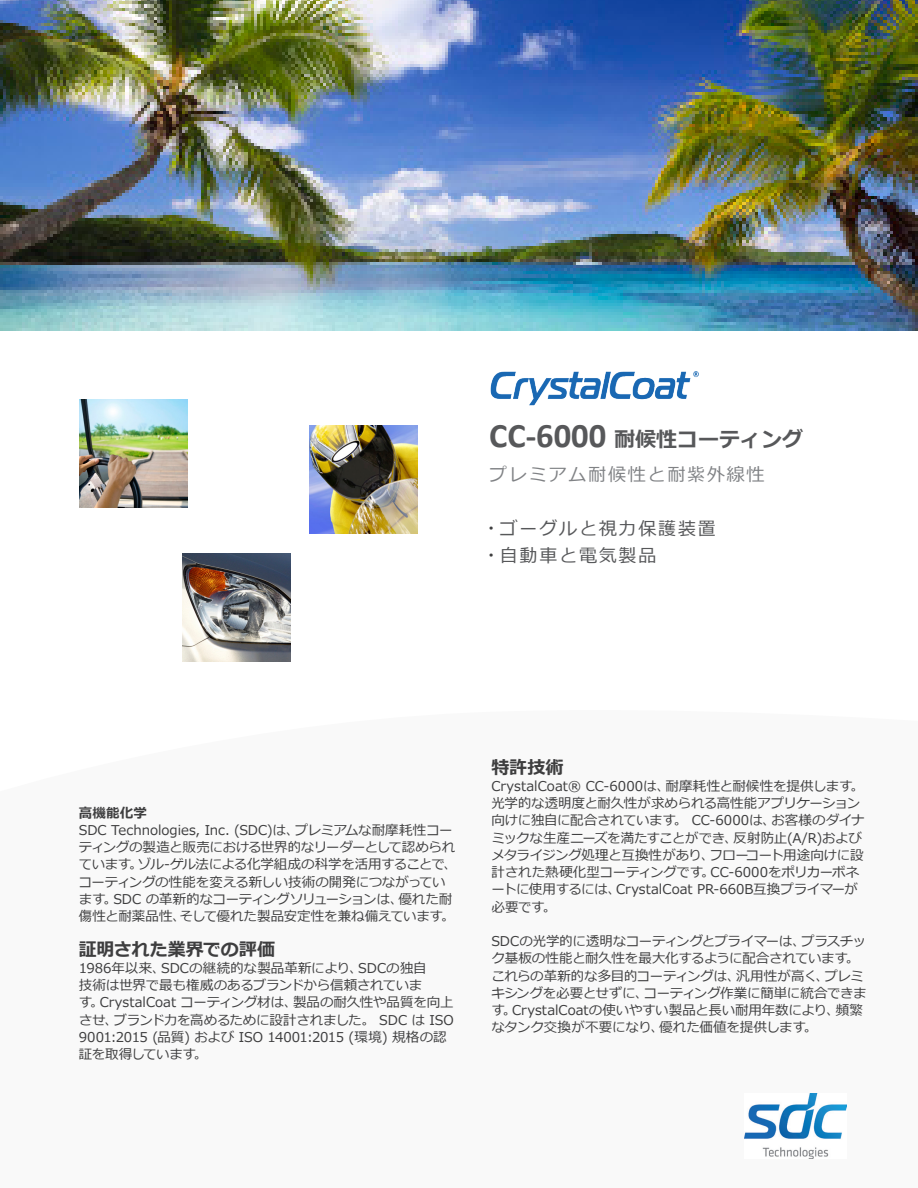
<style>
.page{position:relative;width:918px;height:1188px;background:#fff}
.page>*{position:absolute;margin:0;border:0;box-sizing:border-box;transform-origin:0 0}
.t1{font:700 21px "Meiryo";color:#57585a}
.t2{font:18px "Meiryo";letter-spacing:.1em;color:#57585a}
.t3{font:700 18px "Meiryo";letter-spacing:-.005em;color:#3e3e3f}
.t4{font:18px "Meiryo";letter-spacing:.1em;color:#808285}
.t5{font:13.5px/17.2px "Meiryo";letter-spacing:-.015em;color:#3e3e3f}
.t6{font:700 13.5px "Meiryo";letter-spacing:.01em;color:#3e3e3f}
.s1{font-family:"Calibri";font-size:34.5px}
</style>
<div class="page">
<img style="left:182px;top:554px;width:108px;height:108px">
<img style="left:80px;top:400px;width:107px;height:108px">
<img style="left:310px;top:426px;width:108px;height:108px">
<img style="left:744px;top:1094px;width:102px;height:64px">
<img style="left:490px;top:371px;width:209px;height:34px">
<img style="left:0;top:0;width:918px;height:330px">
<p class="t1" style="left:489px;top:425px;width:315px"><span class="s1">CC-6000</span> 耐候性コーティング</p>
<p class="t4" style="left:489px;top:462px;width:277px">プレミアム耐候性と耐紫外線性</p>
<p class="t2" style="left:489px;top:516px;width:228px"><sup>•</sup> ゴーグルと視力保護装置</p>
<p class="t2" style="left:489px;top:543px;width:169px"><sup>•</sup> 自動車と電気製品</p>
<p class="t6" style="left:79px;top:803px;width:70px">高機能化学</p>
<p class="t5" style="left:79px;top:822px;width:380px">SDC Technologies, Inc. (SDC)は、プレミアムな耐摩耗性コーティングの製造と販売における世界的なリーダーとして認められています。ゾル-ゲル法による化学組成の科学を活用することで、コーティングの性能を変える新しい技術の開発につながっています。SDC の革新的なコーティングソリューションは、優れた耐傷性と耐薬品性、そして優れた製品安定性を兼ね備えています。</p>
<p class="t3" style="left:79px;top:936px;width:198px">証明された業界での評価</p>
<p class="t5" style="left:79px;top:960px;width:377px">1986年以来、SDCの継続的な製品革新により、SDCの独自<br>技術は世界で最も権威のあるブランドから信頼されていま<br>す。CrystalCoat コーティング材は、製品の耐久性や品質を向上させ、ブランド力を高めるために設計されました。 SDC は ISO<br>9001:2015 (品質) および ISO 14001:2015 (環境) 規格の認証を取得しています。</p>
<p class="t3" style="left:491px;top:754px;width:74px">特許技術</p>
<p class="t5" style="left:491px;top:778px;width:375px">CrystalCoat® CC-6000は、耐摩耗性と耐候性を提供します。光学的な透明度と耐久性が求められる高性能アプリケーション向けに独自に配合されています。 CC-6000は、お客様のダイナミックな生産ニーズを満たすことができ、反射防止(A/R)およびメタライジング処理と互換性があり、フローコート用途向けに設計された熱硬化型コーティングです。CC-6000をポリカーボネートに使用するには、CrystalCoat PR-660B互換プライマーが必要です。</p>
<p class="t5" style="left:491px;top:933px;width:377px">SDCの光学的に透明なコーティングとプライマーは、プラスチック基板の性能と耐久性を最大化するように配合されています。これらの革新的な多目的コーティングは、汎用性が高く、プレミキシングを必要とせずに、コーティング作業に簡単に統合できます。CrystalCoatの使いやすい製品と長い耐用年数により、頻繁なタンク交換が不要になり、優れた価値を提供します。</p>
</div>
